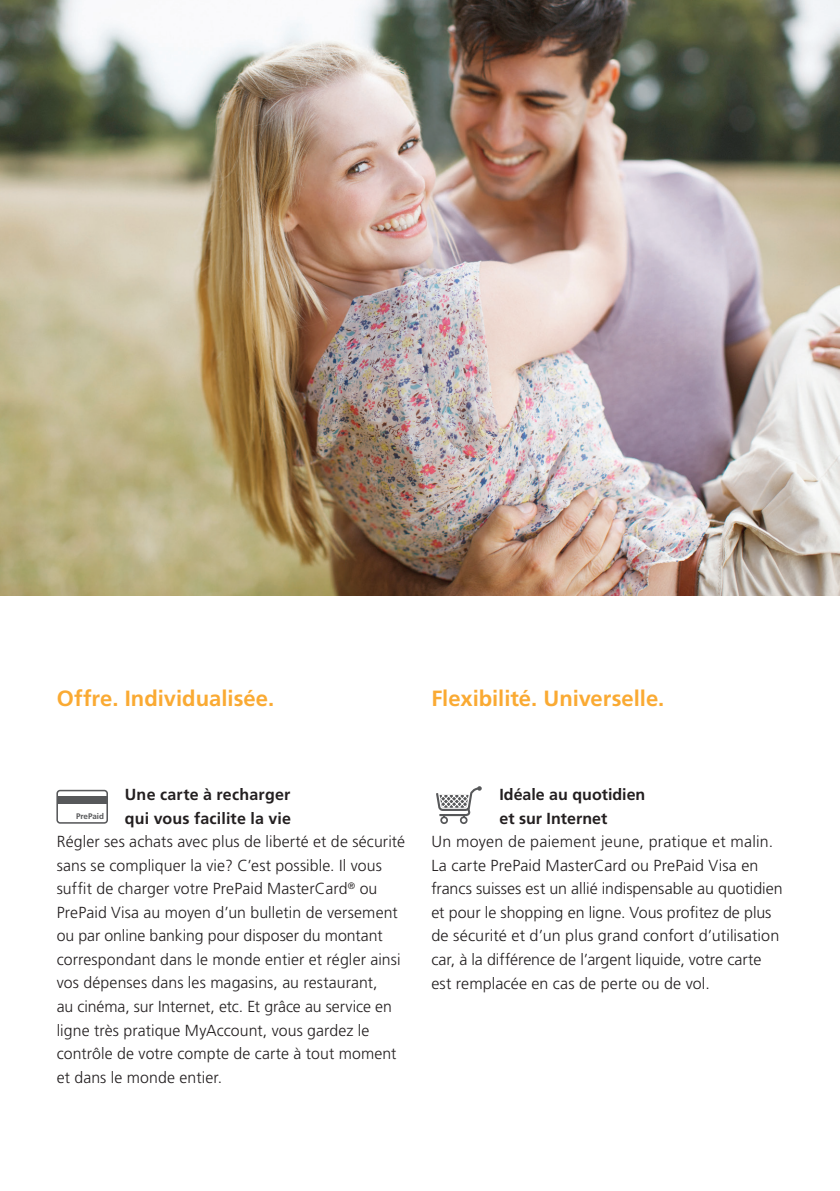
<style>
.page{position:relative;width:840px;height:1191px;background:#fff}
.page>*{position:absolute;margin:0;border:0;box-sizing:border-box;transform-origin:0 0}
.t1{font:700 22px "Frutiger";color:#faaa33}
.t2{font:300 16px/23.6px "Frutiger";letter-spacing:.005em;color:#231f20}
.t3{font:700 16px/23.6px "Frutiger";letter-spacing:.01em;color:#231f20}
.t4{font:700 8px "Frutiger";color:#57585a}
</style>
<div class="page">
<img style="left:0;top:0;width:839px;height:595px">
<div style="left:440px;top:816px;width:7px;height:8px;border:2px solid #57585a;border-radius:50%"></div>
<div style="left:459px;top:816px;width:8px;height:8px;border:2px solid #57585a;border-radius:50%"></div>
<svg style="left:436px;top:786px;width:45px;height:31px"></svg>
<svg style="left:56px;top:790px;width:52px;height:33px"></svg>
<div style="left:58px;top:795px;width:49px;height:8px;background:#57585a"></div>
<h1 class="t1" style="left:57px;top:685px;width:219px">Offre. Individualisée.</h1>
<h1 class="t1" style="left:431px;top:685px;width:234px">Flexibilité. Universelle.</h1>
<p class="t3" style="left:125px;top:782px;width:167px">Une carte à recharger qui vous facilite la vie</p>
<p class="t2" style="left:57px;top:830px;width:350px">Régler ses achats avec plus de liberté et de sécurité sans se compliquer la vie? C’est possible. Il vous suffit de charger votre PrePaid MasterCard<sup>®</sup> ou PrePaid Visa au moyen d’un bulletin de versement ou par online banking pour disposer du montant correspondant dans le monde entier et régler ainsi vos dépenses dans les magasins, au restaurant,<br>au cinéma, sur Internet, etc. Et grâce au service en ligne très pratique MyAccount, vous gardez le contrôle de votre compte de carte à tout moment et dans le monde entier.</p>
<p class="t4" style="left:76px;top:811px;width:30px">PrePaid</p>
<p class="t3" style="left:499px;top:782px;width:147px">Idéale au quotidien et sur Internet</p>
<p class="t2" style="left:431px;top:830px;width:353px">Un moyen de paiement jeune, pratique et malin.<br>La carte PrePaid MasterCard ou PrePaid Visa en francs suisses est un allié indispensable au quotidien et pour le shopping en ligne. Vous profitez de plus de sécurité et d’un plus grand confort d’utilisation car, à la différence de l’argent liquide, votre carte est remplacée en cas de perte ou de vol.</p>
</div>
